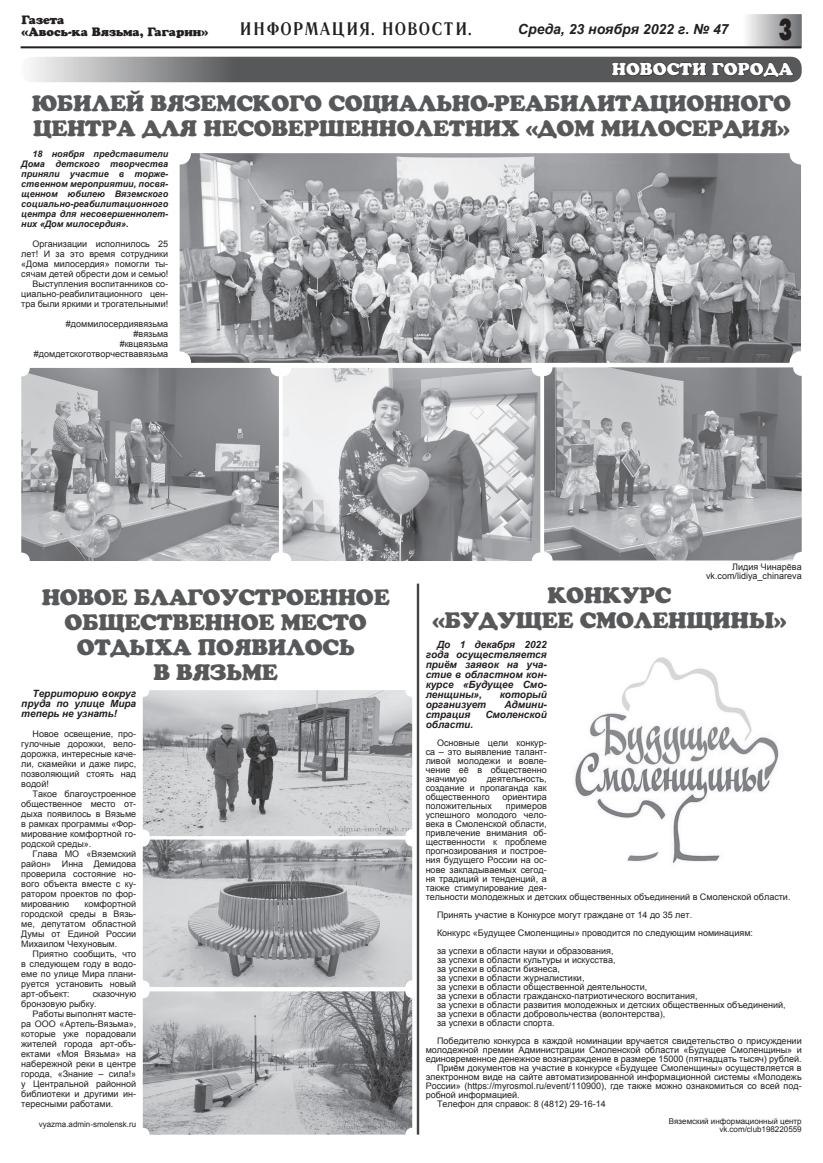
<style>
.page{position:relative;width:823px;height:1163px;background:#fff}
.page>*{position:absolute;margin:0;border:0;box-sizing:border-box;transform-origin:0 0}
.t1{font:30px "Futuris Extra C Bold";color:#231f20;scale:.67 1}
.основной{font:22px/25px "AG Crown Style";letter-spacing:-.015em;color:#57585a}
.t2{font:700 18px "Literaturnaya";color:#231f20;scale:.87 1}
.основной-2{font:17px "AG Crown Style";color:#fff}
.t3{font:italic 700 14px "Arial";color:#231f20}
.t4{font:12px "AG Crown Style";color:#231f20}
.основной-3{font:italic 700 10px/10px "Arial";color:#231f20;text-align:justify}
.основной-4{font:9px/10px "Arial";color:#231f20;text-align:justify}
.основной-5{font:italic 700 9px/10px "Arial";color:#231f20;text-align:justify}
.основной-6{font:8px "Arial";color:#231f20}
</style>
<div class="page">
<div style="left:742px;top:14px;width:59px;height:34px;background:linear-gradient(to right,#fff,#717275);border:1px solid #6c6d70"></div>
<hr style="left:21px;top:46px;width:779px;height:2px;background:#231f20">
<svg style="left:21px;top:57px;width:780px;height:25px;background:#717273"></svg>
<svg style="left:610px;top:62px;width:183px;height:16px;background:#48484a"></svg>
<img style="left:179px;top:153px;width:621px;height:210px">
<img style="left:282px;top:368px;width:258px;height:193px">
<img style="left:544px;top:367px;width:257px;height:193px">
<img style="left:21px;top:368px;width:258px;height:193px">
<img style="left:143px;top:991px;width:269px;height:143px">
<img style="left:143px;top:690px;width:269px;height:146px">
<img style="left:143px;top:839px;width:269px;height:147px">
<hr style="left:418px;top:583px;width:1px;height:551px;background:#231f20">
<hr style="left:417px;top:583px;width:1px;height:551px;background:#231f20">
<img style="left:575px;top:657px;width:204px;height:206px">
<p class="t4" style="left:22px;top:13px;width:44px">Газета</p>
<p class="t4" style="left:22px;top:25px;width:188px">«Авось-ка Вязьма, Гагарин»</p>
<p class="t2" style="left:238px;top:18px;width:270px">ИНФОРМАЦИЯ. НОВОСТИ.</p>
<p class="t3" style="left:517px;top:20px;width:212px">Среда, 23 ноября 2022 г. № 47</p>
<p class="t1" style="left:778px;top:13px;width:22px">3</p>
<p class="основной-2" style="left:611px;top:59px;width:183px">НОВОСТИ ГОРОДА</p>
<p class="основной" style="left:32px;top:91px;width:760px">ЮБИЛЕЙ ВЯЗЕМСКОГО СОЦИАЛЬНО-РЕАБИЛИТАЦИОННОГО<br>ЦЕНТРА ДЛЯ НЕСОВЕРШЕННОЛЕТНИХ «ДОМ МИЛОСЕРДИЯ»</p>
<p class="основной-5" style="left:21px;top:149px;width:148px;text-indent:11px">18 ноября представители Дома детского творчества приняли участие в торже&shy;ственном мероприятии, посвя&shy;щенном юбилею Вяземского социально-реабилитационного центра для несовершеннолет&shy;них «Дом милосердия».</p>
<p class="основной-4" style="left:21px;top:239px;width:148px;text-indent:11px">Организации исполнилось 25 лет! И за это время сотрудники «Дома милосердия» помогли ты&shy;сячам детей обрести дом и семью!</p>
<p class="основной-4" style="left:21px;top:279px;width:148px;text-indent:11px">Выступления воспитанников со&shy;циально-реабилитационного цен&shy;тра были яркими и трогательными!</p>
<p class="основной-4" style="left:66px;top:319px;width:104px">#доммилосердиявязьма</p>
<p class="основной-4" style="left:133px;top:329px;width:36px">#вязьма</p>
<p class="основной-4" style="left:120px;top:339px;width:50px">#квцвязьма</p>
<p class="основной-4" style="left:34px;top:349px;width:136px">#домдетскоготворчествавязьма</p>
<p class="основной" style="left:42px;top:584px;width:349px;text-align:center">НОВОЕ БЛАГОУСТРОЕННОЕ<br>ОБЩЕСТВЕННОЕ МЕСТО</p>
<p class="основной" style="left:77px;top:634px;width:279px">ОТДЫХА ПОЯВИЛОСЬ</p>
<p class="основной" style="left:153px;top:659px;width:126px">В ВЯЗЬМЕ</p>
<p class="основной-3" style="left:21px;top:688px;width:116px;text-indent:11px">Территорию вокруг пруда по улице Мира теперь не узнать!</p>
<p class="основной-4" style="left:21px;top:728px;width:116px;text-indent:11px">Новое освещение, про&shy;гулочные дорожки, вело&shy;дорожка, интересные каче&shy;ли, скамейки и даже пирс, позволяющий стоять над водой!</p>
<p class="основной-4" style="left:21px;top:788px;width:116px;text-indent:11px">Такое благоустроенное общественное место от&shy;дыха появилось в Вязьме в рамках программы «Фор&shy;мирование комфортной го&shy;родской среды».</p>
<p class="основной-4" style="left:21px;top:848px;width:116px;text-indent:11px">Глава МО «Вяземский район» Инна Демидова проверила состояние но&shy;вого объекта вместе с ку&shy;ратором проектов по фор&shy;мированию</p>
<p class="основной-4" style="left:21px;top:898px;width:116px;text-indent:63px">комфортной городской среды в Вязь&shy;ме, депутатом областной Думы от Единой России Михаилом Чехуновым.</p>
<p class="основной-4" style="left:21px;top:948px;width:116px;text-indent:11px">Приятно сообщить, что в следующем году в водо&shy;еме по улице Мира плани&shy;руется установить новый арт-объект:</p>
<p class="основной-4" style="left:21px;top:988px;width:116px;text-indent:71px">сказочную бронзовую рыбку.</p>
<p class="основной-4" style="left:21px;top:1008px;width:116px;text-indent:11px">Работы выполнят масте&shy;ра ООО «Артель-Вязьма», которые уже порадовали жителей города арт-объ&shy;ектами «Моя Вязьма» на набережной реки в центре города, «Знание – сила!» у Центральной районной библиотеки и другими ин&shy;тересными работами.</p>
<p class="основной-6" style="left:39px;top:1118px;width:99px">vyazma.admin-smolensk.ru</p>
<p class="основной-4" style="left:731px;top:562px;width:71px">Лидия Чинарёва</p>
<p class="основной-4" style="left:705px;top:571px;width:97px">vk.com/lidiya_chinareva</p>
<p class="основной" style="left:547px;top:582px;width:125px">КОНКУРС</p>
<p class="основной" style="left:432px;top:607px;width:355px">«БУДУЩЕЕ СМОЛЕНЩИНЫ»</p>
<p class="основной-3" style="left:425px;top:640px;width:123px;text-indent:11px">До 1 декабря 2022 года осуществляется приём заявок на уча&shy;стие в областном кон&shy;курсе «Будущее Смо&shy;ленщины»,</p>
<p class="основной-3" style="left:499px;top:690px;width:48px">который</p>
<p class="основной-3" style="left:425px;top:700px;width:62px">организует</p>
<p class="основной-3" style="left:504px;top:700px;width:44px">Админи-</p>
<p class="основной-3" style="left:425px;top:710px;width:46px">страция</p>
<p class="основной-3" style="left:485px;top:710px;width:63px">Смоленской</p>
<p class="основной-3" style="left:425px;top:720px;width:49px">области.</p>
<p class="основной-4" style="left:425px;top:738px;width:122px;line-height:9px;text-indent:11px">Основные цели конкур&shy;са – это выявление талант&shy;ливой молодежи и вовле&shy;чение её в общественно значимую</p>
<p class="основной-4" style="left:425px;top:774px;width:122px;line-height:9px;text-indent:61px">деятельность, создание и пропаганда как общественного</p>
<p class="основной-4" style="left:502px;top:792px;width:46px">ориентира</p>
<p class="основной-4" style="left:425px;top:801px;width:366px;line-height:9px;text-align:left;text-indent:80px">примеров<br>успешного молодого чело-<br>века в Смоленской области,<br>привлечение внимания об-<br>щественности к проблеме<br>прогнозирования и построе-<br>ния будущего России на ос-<br>нове закладываемых сегод-<br>ня традиций и тенденций, а<br>также стимулирование дея-<br>тельности молодежных и детских общественных объединений в Смоленской области.</p>
<p class="основной-4" style="left:437px;top:909px;width:256px">Принять участие в Конкурсе могут граждане от 14 до 35 лет.</p>
<p class="основной-4" style="left:437px;top:927px;width:317px">Конкурс «Будущее Смоленщины» проводится по следующим номинациям:</p>
<p class="основной-4" style="left:437px;top:945px;width:178px">за успехи в области науки и образования,</p>
<p class="основной-4" style="left:437px;top:954px;width:180px">за успехи в области культуры и искусства,</p>
<p class="основной-4" style="left:437px;top:963px;width:124px">за успехи в области бизнеса,</p>
<p class="основной-4" style="left:437px;top:972px;width:149px">за успехи в области журналистики,</p>
<p class="основной-4" style="left:437px;top:981px;width:212px">за успехи в области общественной деятельности,</p>
<p class="основной-4" style="left:437px;top:990px;width:262px">за успехи в области гражданско-патриотического воспитания,</p>
<p class="основной-4" style="left:437px;top:999px;width:350px">за успехи в области развития молодежных и детских общественных объединений,</p>
<p class="основной-4" style="left:437px;top:1008px;width:230px">за успехи в области добровольчества (волонтерства),</p>
<p class="основной-4" style="left:437px;top:1017px;width:119px">за успехи в области спорта.</p>
<p class="основной-4" style="left:425px;top:1035px;width:377px;line-height:9px;text-indent:11px">Победителю конкурса в каждой номинации вручается свидетельство о присуждении молодежной премии Администрации Смоленской области «Будущее Смоленщины» и единовременное денежное вознаграждение в размере 15000 (пятнадцать тысяч) рублей.</p>
<p class="основной-4" style="left:425px;top:1062px;width:377px;line-height:9px;text-indent:11px">Приём документов на участие в конкурсе «Будущее Смоленщины» осуществляется в электронном виде на сайте автоматизированной информационной системы «Молодежь России» (https://myrosmol.ru/event/110900), где также можно ознакомиться со всей под&shy;робной информацией.</p>
<p class="основной-4" style="left:437px;top:1098px;width:170px">Телефон для справок: 8 (4812) 29-16-14</p>
<p class="основной-6" style="left:668px;top:1115px;width:134px">Вяземский информационный центр</p>
<p class="основной-6" style="left:719px;top:1123px;width:84px">vk.com/club198220559</p>
<p class="основной-4" style="left:425px;top:801px;width:68px">положительных</p>
</div>
